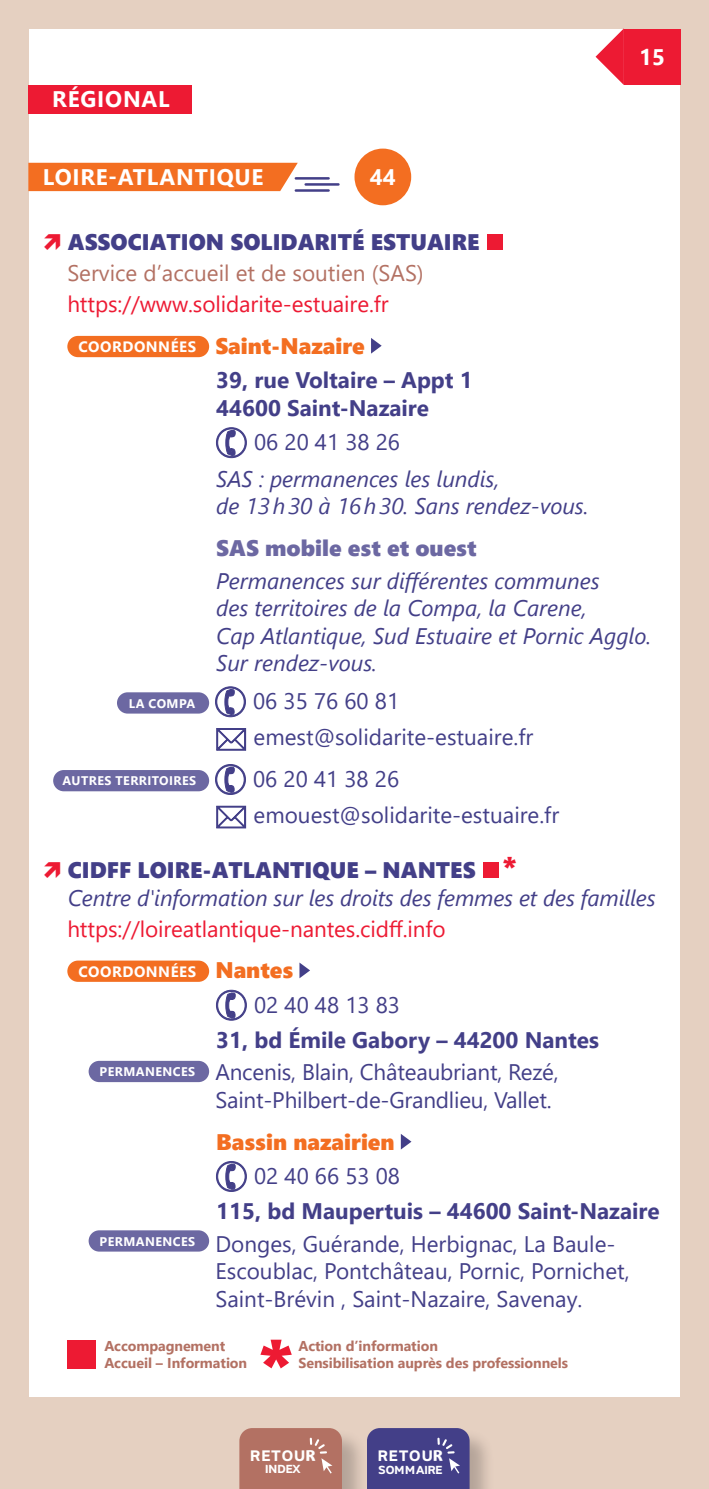
<style>
.page{position:relative;width:709px;height:1489px;background:#fff}
.page>*{position:absolute;margin:0;border:0;box-sizing:border-box;transform-origin:0 0}
.t1{font:22.5px/36px "Segoe UI";color:#433f88}
.t2{font:italic 22.5px/27.5px "Segoe UI";color:#433f88}
.t3{font:700 22.5px/27.5px "Segoe UI";color:#433f88}
.t4{font:22.5px "Segoe UI";letter-spacing:-.005em;color:#ed1a33}
.t5{font:22.5px "Segoe UI Black";color:#433f88}
.t6{font:22.5px "Segoe UI Black";color:#f36e21}
.t7{font:22.5px "Segoe UI";color:#b37163}
.t8{font:700 22.5px "Segoe UI";letter-spacing:.035em;color:#fff}
.t9{font:22.5px "Segoe UI Black";color:#6c68a2}
.t10{font:700 15px "Segoe UI";letter-spacing:.035em;color:#fff}
.t11{font:700 15px "Amino";letter-spacing:.075em;color:#fff}
.t12{font:700 14.25px/17.5px "Segoe UI";letter-spacing:-.005em;color:#b37163}
.t13{font:700 12.5px "Segoe UI";letter-spacing:.035em;color:#fff}
.t14{font:700 11.5px "Amino";color:#fff}
.s1{font-style:inherit}
.s2{font-family:"Segoe UI";font-weight:700;font-size:15px;color:#fff}
.s3{font-size:30px;color:#ed1a33}
.s4{font-family:"Segoe UI Black";font-weight:400;font-size:22.5px;color:#f36e21}
.s5{font-weight:700}
.s6{font-weight:400}
.s7{font-family:"Bienvenue"}
</style>
<div class="page">
<div style="left:680px;top:0;width:29px;height:1396px;background:#e5d0c1"></div>
<div style="left:624px;top:28px;width:56px;height:57px;background:#ed1a33"></div>
<div style="left:0;top:1396px;width:709px;height:92px;background:#e5d0c1"></div>
<div style="left:0;top:28px;width:28px;height:1460px;background:#e5d0c1"></div>
<div style="left:0;top:0;width:709px;height:28px;background:#e5d0c1"></div>
<svg style="left:595px;top:28px;width:29px;height:57px"></svg>
<div style="left:28px;top:85px;width:163px;height:28px;background:#ed1a33"></div>
<div style="left:487px;top:234px;width:16px;height:16px;background:#ed1a33"></div>
<div style="left:67px;top:336px;width:142px;height:21px;background:#f36e21;border-radius:11px"></div>
<svg style="left:371px;top:338px;width:11px;height:15px"></svg>
<svg style="left:216px;top:427px;width:31px;height:31px"></svg>
<div style="left:117px;top:692px;width:92px;height:21px;background:#6c68a2;border-radius:11px"></div>
<svg style="left:215px;top:686px;width:31px;height:31px"></svg>
<svg style="left:216px;top:728px;width:31px;height:23px"></svg>
<div style="left:53px;top:770px;width:156px;height:21px;background:#6c68a2;border-radius:11px"></div>
<svg style="left:215px;top:764px;width:31px;height:30px"></svg>
<svg style="left:216px;top:805px;width:31px;height:24px"></svg>
<div style="left:483px;top:862px;width:16px;height:16px;background:#ed1a33"></div>
<div style="left:67px;top:960px;width:142px;height:21px;background:#f36e21;border-radius:11px"></div>
<svg style="left:299px;top:962px;width:11px;height:16px"></svg>
<svg style="left:216px;top:989px;width:31px;height:31px"></svg>
<div style="left:89px;top:1060px;width:120px;height:22px;background:#6c68a2;border-radius:11px"></div>
<svg style="left:401px;top:1134px;width:10px;height:15px"></svg>
<svg style="left:216px;top:1161px;width:31px;height:30px"></svg>
<div style="left:89px;top:1230px;width:120px;height:21px;background:#6c68a2;border-radius:11px"></div>
<div style="left:28px;top:163px;width:270px;height:28px;background:#f36e21"></div>
<hr style="left:296px;top:177px;width:32px;height:3px;background:#433f88">
<hr style="left:296px;top:189px;width:32px;height:3px;background:#433f88">
<hr style="left:306px;top:183px;width:32px;height:3px;background:#433f88">
<div style="left:354px;top:149px;width:57px;height:56px;background:#f36e21;border-radius:50%"></div>
<svg style="left:260px;top:1339px;width:32px;height:29px"></svg>
<div style="left:67px;top:1339px;width:29px;height:29px;background:#ed1a33"></div>
<div style="left:367px;top:1427px;width:128px;height:61px;background:#231f20;opacity:.25"></div>
<div style="left:368px;top:1427px;width:101px;height:61px;background:#433f88"></div>
<div style="left:239px;top:1427px;width:129px;height:61px;background:#231f20;opacity:.25"></div>
<div style="left:239px;top:1427px;width:103px;height:61px;background:#b37163"></div>
<p class="t8" style="left:52px;top:78px;width:119px">RÉGIONAL</p>
<p class="t8" style="left:43px;top:156px;width:222px">LOIRE-ATLANTIQUE</p>
<p class="t8" style="left:370px;top:156px;width:27px">44</p>
<p class="t8" style="left:639px;top:36px;width:27px">1<span class="s1">5</span></p>
<p class="t5" style="left:68px;top:225px;width:413px">ASSOCIATION SOLIDARITÉ ESTUAIRE</p>
<p class="t7" style="left:67px;top:252px;width:358px">Service d’accueil et de soutien (SAS)</p>
<p class="t4" style="left:67px;top:283px;width:323px">https://www.solidarite-estuaire.fr</p>
<p class="t6" style="left:79px;top:329px;width:288px"><span class="s2">COORDONNÉES</span> Saint-Nazaire</p>
<p class="t3" style="left:216px;top:365px;width:258px">39, rue Voltaire – Appt 1<br>44600 Saint-Nazaire</p>
<p class="t1" style="left:254px;top:422px;width:147px">06 20 41 38 26</p>
<p class="t2" style="left:216px;top:461px;width:374px">SAS : permanences les lundis,<br>de 13h30 à 16h30. Sans rendez-vous.</p>
<p class="t9" style="left:216px;top:531px;width:262px">SAS mobile est et ouest</p>
<p class="t2" style="left:216px;top:563px;width:436px">Permanences sur différentes communes<br>des territoires de la Compa, la Carene,<br>Cap Atlantique, Sud Estuaire et Pornic Agglo.<br>Sur rendez-vous.</p>
<p class="t13" style="left:129px;top:691px;width:68px">LA COMPA</p>
<p class="t1" style="left:253px;top:681px;width:281px">06 35 76 60 81 emest@solidarite-estuaire.fr</p>
<p class="t13" style="left:63px;top:769px;width:135px">AUTRES TERRITOIRES</p>
<p class="t1" style="left:253px;top:759px;width:307px">06 20 41 38 26 emouest@solidarite-estuaire.fr</p>
<p class="t5" style="left:68px;top:853px;width:451px">CIDFF LOIRE-ATLANTIQUE – NANTES <span class="s3">*</span></p>
<p class="t2" style="left:68px;top:880px;width:589px">Centre d'information sur les droits des femmes et des familles</p>
<p class="t4" style="left:67px;top:907px;width:380px">https://loireatlantique-nantes.cidff.info</p>
<p class="t10" style="left:79px;top:957px;width:216px">COORDONNÉES <span class="s4">Nantes</span></p>
<p class="t1" style="left:254px;top:984px;width:147px">02 40 48 13 83</p>
<p class="t1" style="left:100px;top:1021px;width:501px;line-height:32.8px;text-indent:117px"><span class="s5">31, bd Émile Gabory – 44200 Nantes<br></span><sup>PERMANENCES</sup> Ancenis, Blain, Châteaubriant, Rezé,</p>
<p class="t1" style="left:215px;top:1079px;width:338px">Saint-Philbert-de-Grandlieu, Vallet.</p>
<p class="t6" style="left:216px;top:1125px;width:180px">Bassin nazairien</p>
<p class="t1" style="left:254px;top:1156px;width:147px">02 40 66 53 08</p>
<p class="t3" style="left:100px;top:1192px;width:561px;line-height:32.8px;text-indent:117px">115, bd Maupertuis – 44600 Saint-Nazaire<br><sup>PERMANENCES</sup> <span class="s6">Donges, Guérande, Herbignac, La Baule-</span></p>
<p class="t1" style="left:215px;top:1255px;width:416px;line-height:27.5px">Escoublac, Pontchâteau, Pornic, Pornichet,<br>Saint-Brévin , Saint-Nazaire, Savenay.</p>
<p class="t12" style="left:104px;top:1335px;width:144px">Accompagnement<br>Accueil – Information</p>
<p class="t12" style="left:298px;top:1335px;width:271px">Action d’information<br>Sensibilisation auprès des professionnels</p>
<p class="t11" style="left:250px;top:1446px;width:67px">RETOU<span class="s7">R</span></p>
<p class="t14" style="left:265px;top:1461px;width:37px">INDEX</p>
<p class="t11" style="left:378px;top:1446px;width:67px">RETOU<span class="s7">R</span></p>
<p class="t14" style="left:378px;top:1462px;width:65px">SOMMAIRE</p>
</div>
